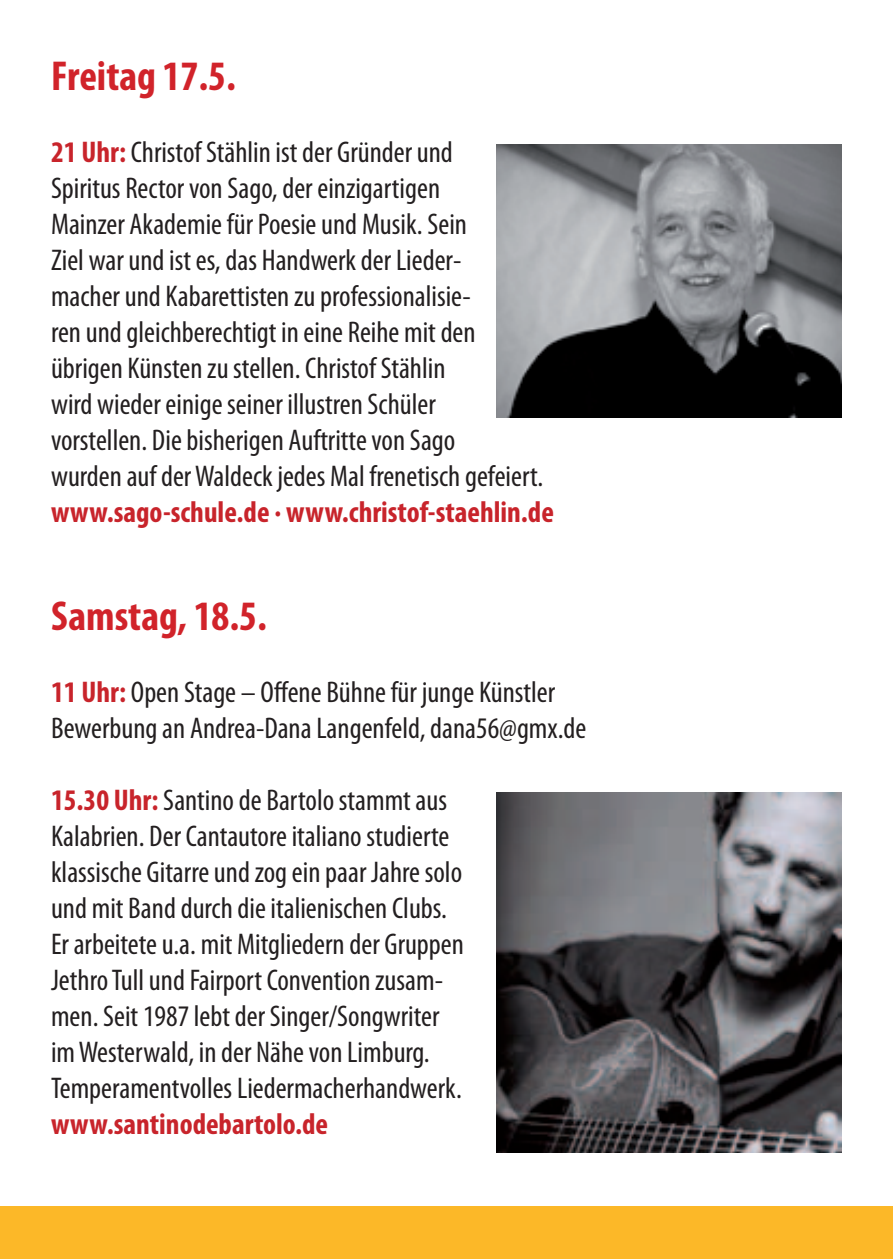
<style>
.page{position:relative;width:893px;height:1259px;background:#fff}
.page>*{position:absolute;margin:0;border:0;box-sizing:border-box;transform-origin:0 0}
.t1{font:700 condensed 42px "Myriad Pro";color:#d1232a}
.t2{font:condensed 30px/36px "Myriad Pro";color:#231f20}
.t3{font:700 condensed 30px "Myriad Pro";color:#c8242b}
.s1{font-weight:700;color:#c8242b}
</style>
<div class="page">
<img style="left:496px;top:144px;width:346px;height:273px">
<img style="left:496px;top:792px;width:346px;height:360px">
<div style="left:0;top:1206px;width:893px;height:53px;background:#fcb828"></div>
<h1 class="t1" style="left:51px;top:50px;width:186px">Freitag 17.5.</h1>
<p class="t2" style="left:51px;top:134px;width:494px"><span class="s1">21 Uhr:</span> Christof Stählin ist der Gründer und<br>Spiritus Rector von Sago, der einzigartigen<br>Mainzer Akademie für Poesie und Musik. Sein<br>Ziel war und ist es, das Handwerk der Lieder-<br>macher und Kabarettisten zu professionalisie-<br>ren und gleichberechtigt in eine Reihe mit den übrigen Künsten zu stellen. Christof Stählin<br>wird wieder einige seiner illustren Schüler<br>vorstellen. Die bisherigen Auftritte von Sago<br>wurden auf der Waldeck jedes Mal frenetisch gefeiert.</p>
<p class="t3" style="left:51px;top:493px;width:504px">www.sago-schule.de · www.christof-staehlin.de</p>
<h1 class="t1" style="left:51px;top:590px;width:217px">Samstag, 18.5.</h1>
<p class="t2" style="left:51px;top:674px;width:537px"><span class="s1">11 Uhr:</span> Open Stage – Offene Bühne für junge Künstler<br>Bewerbung an Andrea-Dana Langenfeld, dana56@gmx.de</p>
<p class="t2" style="left:51px;top:782px;width:414px"><span class="s1">15.30 Uhr:</span> Santino de Bartolo stammt aus Kalabrien. Der Cantautore italiano studierte klassische Gitarre und zog ein paar Jahre solo und mit Band durch die italienischen Clubs.<br>Er arbeitete u.a. mit Mitgliedern der Gruppen Jethro Tull und Fairport Convention zusam&shy;men. Seit 1987 lebt der Singer/Songwriter im Westerwald, in der Nähe von Limburg.<br>Temperamentvolles Liedermacherhandwerk.</p>
<p class="t3" style="left:51px;top:1105px;width:279px">www.santinodebartolo.de</p>
</div>
